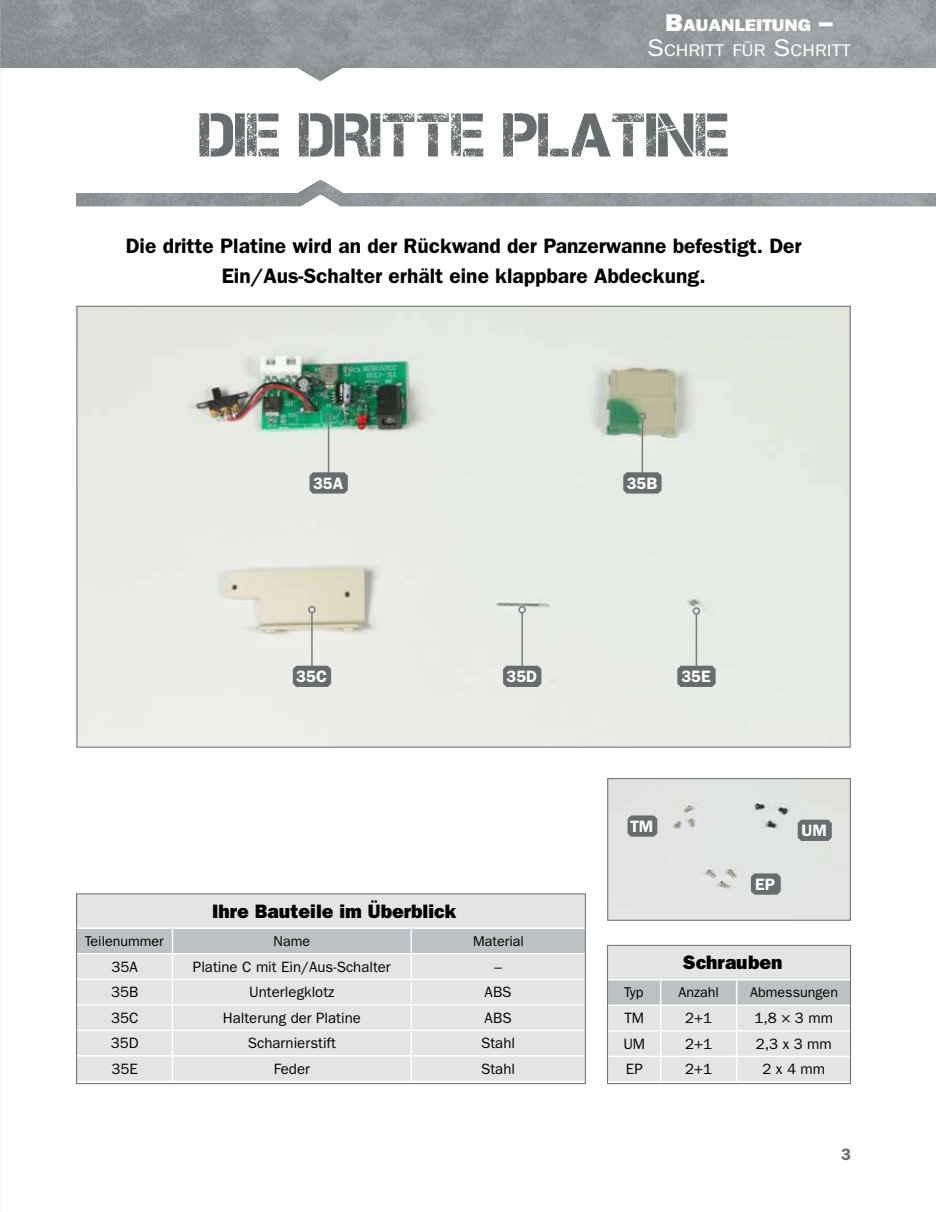
<style>
.page{position:relative;width:936px;height:1212px;background:#fff}
.page>*{position:absolute;margin:0;border:0;box-sizing:border-box;transform-origin:0 0}
.t1{font:61.5px "Capture Smallz";color:#676c6e}
.t2{font:600 21px/30px "ITC Franklin Gothic Std";color:#000;text-align:center}
.t3{font:19.5px "ITC Franklin Gothic Std Hvy";color:#000}
.t4{font:16.95px "ITC Franklin Gothic Std";color:#fff;scale:1.12 1}
.t5{font:16.95px "ITC Franklin Gothic Std Hvy";color:#fff;scale:1.12 1}
.t6{font:600 16.5px "ITC Franklin Gothic Std";color:#fff}
.t7{font:600 16.5px "ITC Franklin Gothic Std";color:#676c6e}
.t8{font:15px "ITC Franklin Gothic Std";color:#000}
.t9{font:14.25px "ITC Franklin Gothic Std";color:#000}
.s1{font-size:24.3px}
</style>
<div class="page">
<img style="left:0;top:0;width:935px;height:81px">
<img style="left:79px;top:308px;width:769px;height:437px">
<div style="left:609px;top:780px;width:239px;height:138px;background:#e3e4e3"></div>
<div style="left:607px;top:778px;width:243px;height:142px;border:1px solid #676c6e"></div>
<div style="left:77px;top:894px;width:508px;height:34px;background:#e2e4e5"></div>
<svg style="left:78px;top:929px;width:505px;height:151px;background:#dddfe0"></svg>
<hr style="left:411px;top:1055px;width:174px;height:1px;background:#fff">
<hr style="left:410px;top:1056px;width:2px;height:24px;background:#fff">
<hr style="left:77px;top:927px;width:95px;height:2px;background:#fff">
<hr style="left:172px;top:927px;width:239px;height:2px;background:#fff">
<hr style="left:411px;top:927px;width:174px;height:2px;background:#fff">
<div style="left:76px;top:893px;width:509px;height:191px;border:1px solid #676c6e"></div>
<div style="left:608px;top:946px;width:242px;height:34px;background:#e2e4e5"></div>
<svg style="left:609px;top:980px;width:239px;height:101px;background:#daddde"></svg>
<hr style="left:736px;top:1055px;width:114px;height:2px;background:#fff">
<hr style="left:735px;top:1057px;width:2px;height:24px;background:#fff">
<hr style="left:608px;top:979px;width:52px;height:1px;background:#fff">
<hr style="left:660px;top:979px;width:76px;height:1px;background:#fff">
<hr style="left:736px;top:979px;width:114px;height:1px;background:#fff">
<div style="left:607px;top:945px;width:243px;height:139px;border:1px solid #676c6e"></div>
<hr style="left:328px;top:419px;width:1px;height:61px;background:#777d7f">
<div style="left:325px;top:413px;width:7px;height:7px;border:2px solid #777d7f;border-radius:50%"></div>
<svg style="left:309px;top:472px;width:39px;height:22px"></svg>
<svg style="left:627px;top:815px;width:30px;height:22px"></svg>
<svg style="left:797px;top:820px;width:34px;height:21px"></svg>
<svg style="left:750px;top:873px;width:30px;height:22px"></svg>
<hr style="left:641px;top:419px;width:2px;height:61px;background:#777d7f">
<div style="left:638px;top:413px;width:8px;height:7px;border:2px solid #777d7f;border-radius:50%"></div>
<svg style="left:623px;top:472px;width:38px;height:22px"></svg>
<hr style="left:521px;top:613px;width:2px;height:60px;background:#777d7f">
<div style="left:518px;top:606px;width:8px;height:7px;border:2px solid #777d7f;border-radius:50%"></div>
<svg style="left:503px;top:666px;width:38px;height:21px"></svg>
<hr style="left:311px;top:613px;width:1px;height:60px;background:#777d7f">
<div style="left:308px;top:606px;width:7px;height:7px;border:2px solid #777d7f;border-radius:50%"></div>
<svg style="left:293px;top:666px;width:38px;height:21px"></svg>
<hr style="left:695px;top:614px;width:2px;height:59px;background:#777d7f">
<div style="left:692px;top:607px;width:8px;height:8px;border:2px solid #777d7f;border-radius:50%"></div>
<svg style="left:677px;top:666px;width:38px;height:21px"></svg>
<svg style="left:77px;top:180px;width:858px;height:26px"></svg>
<p class="t5" style="left:665px;top:15px;width:151px"><span class="s1">B</span>AUANLEITUNG <span class="s1">–</span></p>
<p class="t4" style="left:647px;top:41px;width:183px"><span class="s1">S</span>CHRITT FÜR <span class="s1">S</span>CHRITT</p>
<h1 class="t1" style="left:199px;top:101px;width:531px">DIE DRITTE PLATINE</h1>
<h2 class="t2" style="left:126px;top:231px;width:677px">Die dritte Platine wird an der Rückwand der Panzerwanne befestigt. Der<br>Ein/Aus-Schalter erhält eine klappbare Abdeckung.</h2>
<p class="t6" style="left:313px;top:473px;width:32px">35A</p>
<p class="t6" style="left:626px;top:473px;width:32px">35B</p>
<p class="t6" style="left:296px;top:666px;width:32px">35C</p>
<p class="t6" style="left:506px;top:666px;width:32px">35D</p>
<p class="t6" style="left:681px;top:666px;width:31px">35E</p>
<p class="t6" style="left:630px;top:816px;width:25px">TM</p>
<p class="t6" style="left:801px;top:820px;width:27px">UM</p>
<h3 class="t3" style="left:212px;top:899px;width:245px">Ihre Bauteile im Überblick</h3>
<p class="t9" style="left:85px;top:933px;width:80px">Teilenummer</p>
<p class="t9" style="left:273px;top:933px;width:38px">Name</p>
<p class="t9" style="left:473px;top:933px;width:52px">Material</p>
<p class="t8" style="left:111px;top:958px;width:28px">35A</p>
<p class="t8" style="left:193px;top:958px;width:199px">Platine C mit Ein/Aus-Schalter</p>
<p class="t8" style="left:494px;top:958px;width:9px">–</p>
<p class="t8" style="left:111px;top:983px;width:29px">35B</p>
<p class="t8" style="left:249px;top:983px;width:87px">Unterlegklotz</p>
<p class="t8" style="left:484px;top:983px;width:28px">ABS</p>
<p class="t8" style="left:111px;top:1009px;width:29px">35C</p>
<p class="t8" style="left:223px;top:1009px;width:139px">Halterung der Platine</p>
<p class="t8" style="left:484px;top:1009px;width:28px">ABS</p>
<p class="t8" style="left:111px;top:1034px;width:29px">35D</p>
<p class="t8" style="left:248px;top:1034px;width:90px">Scharnierstift</p>
<p class="t8" style="left:481px;top:1034px;width:35px">Stahl</p>
<p class="t8" style="left:111px;top:1060px;width:28px">35E</p>
<p class="t8" style="left:274px;top:1060px;width:38px">Feder</p>
<p class="t8" style="left:481px;top:1060px;width:35px">Stahl</p>
<p class="t6" style="left:755px;top:874px;width:21px">EP</p>
<h3 class="t3" style="left:682px;top:951px;width:101px">Schrauben</h3>
<p class="t9" style="left:624px;top:984px;width:21px">Typ</p>
<p class="t9" style="left:678px;top:984px;width:42px">Anzahl</p>
<p class="t9" style="left:750px;top:984px;width:89px">Abmessungen</p>
<p class="t8" style="left:624px;top:1009px;width:21px">TM</p>
<p class="t8" style="left:685px;top:1009px;width:28px">2+1</p>
<p class="t8" style="left:754px;top:1009px;width:80px">1,8 × 3 mm</p>
<p class="t8" style="left:623px;top:1035px;width:23px">UM</p>
<p class="t8" style="left:685px;top:1035px;width:28px">2+1</p>
<p class="t8" style="left:755px;top:1035px;width:78px">2,3 x 3 mm</p>
<p class="t8" style="left:626px;top:1060px;width:18px">EP</p>
<p class="t8" style="left:685px;top:1060px;width:28px">2+1</p>
<p class="t8" style="left:762px;top:1060px;width:64px">2 x 4 mm</p>
<p class="t7" style="left:840px;top:1144px;width:11px">3</p>
</div>
